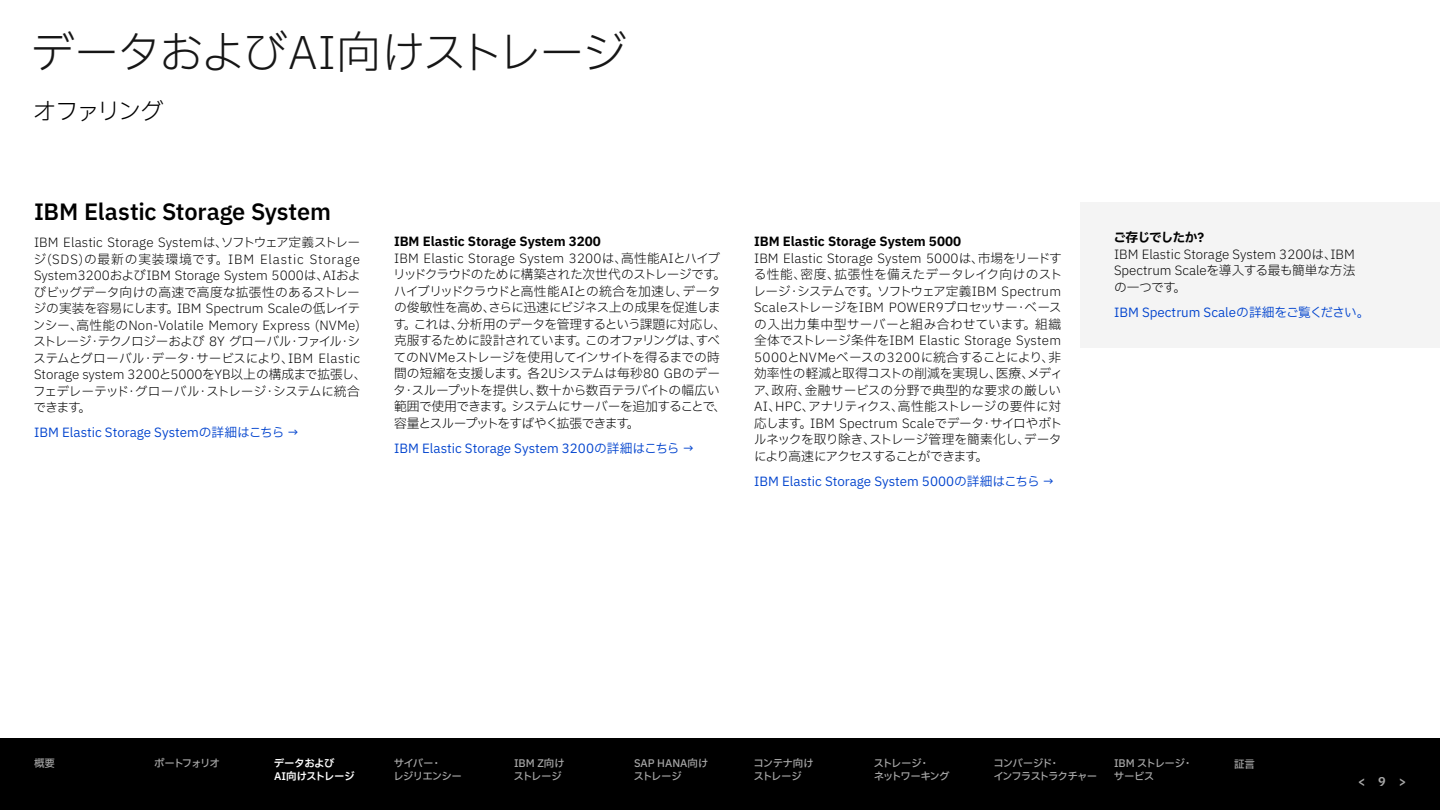
<style>
.page{position:relative;width:1440px;height:810px;background:#fff}
.page>*{position:absolute;margin:0;border:0;box-sizing:border-box;transform-origin:0 0}
.t1{font:300 45px "IBM Plex Sans JP";letter-spacing:-.05em;color:#161616}
.t2{font:300 24px "IBM Plex Sans JP";letter-spacing:-.12em;color:#000}
.t3{font:22.5px "IBM Plex Sans JP Sm Bld";letter-spacing:-.01em;color:#000}
.Body{font:300 12.75px/16.5px "IBM Plex Sans JP";color:#000}
.Body-2{font:300 12.75px/16.5px "IBM Plex Sans JP";letter-spacing:-.03em;color:#000}
.Arrows{font:12.75px "IBM Plex Sans JP";color:#0043ce}
.t4{font:700 12.75px "IBM Plex Sans JP";color:#000}
.t5{font:700 12.75px "IBM Plex Sans JP";letter-spacing:-.07em;color:#000}
.t6{font:12.75px "IBM Plex Sans Sm Bld";color:#a8a8a8}
.t7{font:10.5px/12.6px "IBM Plex Sans JP Medm";letter-spacing:-.07em;color:#a8a8a8}
.t8{font:10.5px/12.6px "IBM Plex Sans JP Medm";letter-spacing:-.1em;color:#a8a8a8}
.t9{font:10.5px/12.6px "IBM Plex Sans JP Sm Bld";letter-spacing:-.04em;color:#fff}
.t10{font:10.5px/12.6px "IBM Plex Sans JP Medm";color:#a8a8a8}
.t11{font:10.5px/12.6px "IBM Plex Sans JP Medm";letter-spacing:-.09em;color:#a8a8a8}
.t12{font:10.5px/12.6px "IBM Plex Sans JP Medm";letter-spacing:-.05em;color:#a8a8a8}
.t13{font:10.5px/12.6px "IBM Plex Sans JP Medm";letter-spacing:-.015em;color:#a8a8a8}
.t14{font:10.5px "IBM Plex Sans JP Medm";letter-spacing:-.13em;color:#a8a8a8}
</style>
<div class="page">
<div style="left:1080px;top:202px;width:360px;height:146px;background:#f4f4f4"></div>
<div style="left:0;top:738px;width:1440px;height:72px;background:#000"></div>
<h1 class="t1" style="left:30px;top:21px;width:600px">データおよびAI向けストレージ</h1>
<h2 class="t2" style="left:33px;top:94px;width:133px">オファリング</h2>
<h3 class="t3" style="left:34px;top:195px;width:298px">IBM Elastic Storage System</h3>
<p class="Body" style="left:33px;top:234px;width:335px">IBM Elastic Storage Systemは、ソフトウェア定義ストレージ(SDS)の最新の実装環境です。IBM Elastic Storage System3200およびIBM Storage System 5000は、AIおよびビッグデータ向けの高速で高度な拡張性のあるストレージの実装を容易にします。IBM Spectrum Scaleの低レイテンシー、高性能のNon-Volatile Memory Express (NVMe)ストレージ・テクノロジーおよび 8Y グローバル・ファイル・システムとグローバル・データ・サービスにより、IBM Elastic Storage system 3200と5000をYB以上の構成まで拡張し、フェデレーテッド・グローバル・ストレージ・システムに統合できます。</p>
<p class="Arrows" style="left:34px;top:423px;width:267px">IBM Elastic Storage Systemの詳細はこちら →</p>
<h4 class="t4" style="left:394px;top:232px;width:209px">IBM Elastic Storage System 3200</h4>
<p class="Body-2" style="left:393px;top:249px;width:335px">IBM Elastic Storage System 3200は、高性能AIとハイブリッドクラウドのために構築された次世代のストレージです。ハイブリッドクラウドと高性能AIとの統合を加速し、データの俊敏性を高め、さらに迅速にビジネス上の成果を促進します。これは、分析用のデータを管理するという課題に対応し、克服するために設計されています。このオファリングは、すべてのNVMeストレージを使用してインサイトを得るまでの時間の短縮を支援します。各2Uシステムは毎秒80 GBのデータ・スループットを提供し、数十から数百テラバイトの幅広い範囲で使用できます。システムにサーバーを追加することで、容量とスループットをすばやく拡張できます。</p>
<p class="Arrows" style="left:394px;top:439px;width:302px">IBM Elastic Storage System 3200の詳細はこちら →</p>
<h4 class="t4" style="left:754px;top:232px;width:209px">IBM Elastic Storage System 5000</h4>
<p class="Body" style="left:753px;top:249px;width:311px">IBM Elastic Storage System 5000は、市場をリードする性能、密度、拡張性を備えたデータレイク向けのストレージ・システムです。ソフトウェア定義IBM Spectrum ScaleストレージをIBM POWER9プロセッサー・ベースの入出力集中型サーバーと組み合わせています。組織全体でストレージ条件をIBM Elastic Storage System 5000とNVMeベースの3200に統合することにより、非効率性の軽減と取得コストの削減を実現し、医療、メディア、政府、金融サービスの分野で典型的な要求の厳しいAI、HPC、アナリティクス、高性能ストレージの要件に対応します。IBM Spectrum Scaleでデータ・サイロやボトルネックを取り除き、ストレージ管理を簡素化し、データにより高速にアクセスすることができます。</p>
<p class="Arrows" style="left:754px;top:472px;width:302px">IBM Elastic Storage System 5000の詳細はこちら →</p>
<p class="t5" style="left:1113px;top:228px;width:92px">ご存じでしたか?</p>
<p class="Body" style="left:1114px;top:245px;width:243px;text-align:justify">IBM Elastic Storage System 3200は、IBM Spectrum Scaleを導入する最も簡単な方法の一つです。</p>
<p class="Arrows" style="left:1114px;top:303px;width:257px">IBM Spectrum Scaleの詳細をご覧ください。</p>
<p class="t7" style="left:34px;top:756px;width:22px">概要</p>
<p class="t14" style="left:154px;top:756px;width:68px">ポートフォリオ</p>
<p class="t9" style="left:274px;top:756px;width:82px">データおよび<br>AI向けストレージ</p>
<p class="t7" style="left:394px;top:756px;width:70px">サイバー・<br>レジリエンシー</p>
<p class="t13" style="left:513px;top:756px;width:53px">IBM Z向けストレージ</p>
<p class="t10" style="left:634px;top:756px;width:76px">SAP HANA向けストレージ</p>
<p class="t7" style="left:753px;top:756px;width:62px">コンテナ向けストレージ</p>
<p class="t11" style="left:873px;top:756px;width:78px">ストレージ・<br>ネットワーキング</p>
<p class="t8" style="left:993px;top:756px;width:105px">コンバージド・<br>インフラストラクチャー</p>
<p class="t12" style="left:1114px;top:756px;width:81px">IBM ストレージ・サービス</p>
<p class="t7" style="left:1234px;top:757px;width:22px">証言</p>
<p class="t6" style="left:1358px;top:771px;width:50px">&lt;9&gt;</p>
</div>
